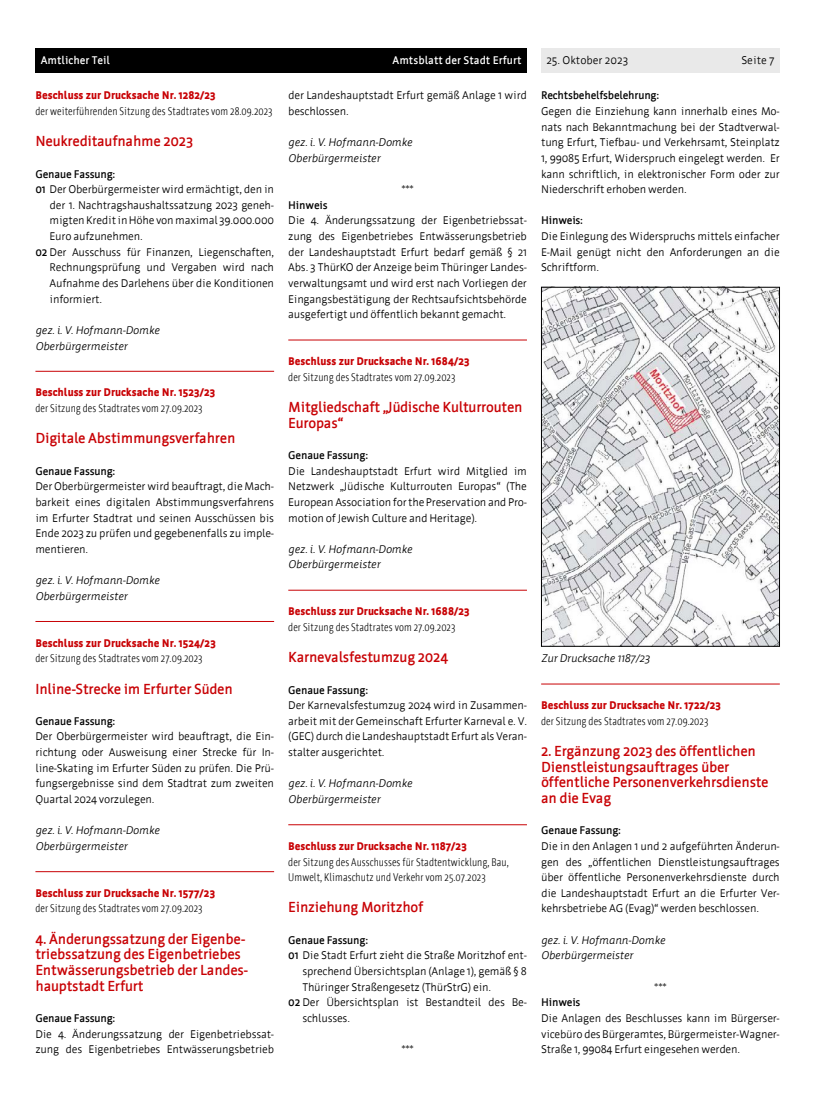
<style>
.page{position:relative;width:833px;height:1117px;background:#fff}
.page>*{position:absolute;margin:0;border:0;box-sizing:border-box;transform-origin:0 0}
.H3-u4{font:700 14.38px/15.6px "Werk";letter-spacing:-.02em;color:#c80205}
.P-Normal{font:11px/15.6px "Werk";letter-spacing:-.02em;color:#000;text-align:justify}
.H2-beschluss{font:11px/15.6px "Werk Condensed";color:#000}
.P-autor{font:italic 11px "Werk";letter-spacing:-.02em;color:#000}
.P-zu{font:700 11px "Werk";letter-spacing:-.02em;color:#000}
.H2-beschluss_ohne{font:11px/15.6px "Werk Condensed";color:#000}
.P-zu1{font:700 11px "Werk";letter-spacing:-.02em;color:#000}
.t1{font:700 11px "Werk";color:#fff}
.P-Normal-2{font:11px "Werk";color:#000}
.P-Sternchen{font:11px "Werk";color:#000}
.s1{font-family:"Werk";font-weight:900;color:#c80205}
.s2{font-weight:700}
</style>
<div class="page">
<div style="left:541px;top:48px;width:239px;height:25px;background:#e9e9e9"></div>
<div style="left:35px;top:48px;width:492px;height:25px;background:#000"></div>
<hr style="left:35px;top:371px;width:239px;height:1px;background:#c80205">
<hr style="left:35px;top:621px;width:239px;height:1px;background:#c80205">
<hr style="left:35px;top:871px;width:239px;height:1px;background:#c80205">
<hr style="left:288px;top:339px;width:239px;height:1px;background:#c80205">
<hr style="left:288px;top:589px;width:239px;height:1px;background:#c80205">
<hr style="left:288px;top:824px;width:239px;height:1px;background:#c80205">
<hr style="left:541px;top:683px;width:239px;height:1px;background:#c80205">
<img style="left:543px;top:289px;width:235px;height:355px">
<div style="left:541px;top:287px;width:239px;height:359px;border:1px solid #000"></div>
<p class="t1" style="left:41px;top:55px;width:71px">Amtlicher Teil</p>
<p class="t1" style="left:392px;top:55px;width:131px">Amtsblatt der Stadt Erfurt</p>
<p class="P-Normal-2" style="left:546px;top:54px;width:83px">25. Oktober 2023</p>
<p class="P-Normal" style="left:741px;top:53px;width:35px">Seite 7</p>
<h2 class="H2-beschluss_ohne" style="left:35px;top:88px;width:239px"><span class="s1">Beschluss zur Drucksache Nr. 1282/23<br></span>der weiterführenden Sitzung des Stadtrates vom 28.09.2023</h2>
<h3 class="H3-u4" style="left:35px;top:134px;width:159px">Neukreditaufnahme 2023</h3>
<p class="P-zu" style="left:35px;top:168px;width:81px">Genaue Fassung:</p>
<p class="P-Normal" style="left:50px;top:181px;width:226px;text-indent:-14px"><span class="s2">01</span> Der Oberbürgermeister wird ermächtigt, den in der 1. Nachtragshaushaltssatzung 2023 geneh&shy;migten Kredit in Höhe von maximal 39.000.000<br>Euro aufzunehmen.</p>
<p class="P-Normal" style="left:50px;top:244px;width:226px;text-indent:-14px"><span class="s2">02</span> Der Ausschuss für Finanzen, Liegenschaften, Rechnungsprüfung und Vergaben wird nach Aufnahme des Darlehens über die Konditionen informiert.</p>
<p class="P-autor" style="left:35px;top:324px;width:126px">gez. i. V. Hofmann-Domke</p>
<p class="P-autor" style="left:35px;top:339px;width:94px">Oberbürgermeister</p>
<h2 class="H2-beschluss" style="left:35px;top:385px;width:181px"><span class="s1">Beschluss zur Drucksache Nr. 1523/23 </span>der Sitzung des Stadtrates vom 27.09.2023</h2>
<h3 class="H3-u4" style="left:35px;top:430px;width:202px">Digitale Abstimmungsverfahren</h3>
<p class="P-zu" style="left:35px;top:464px;width:81px">Genaue Fassung:</p>
<p class="P-Normal" style="left:35px;top:478px;width:240px">Der Oberbürgermeister wird beauftragt, die Mach&shy;barkeit eines digitalen Abstimmungsverfahrens im Erfurter Stadtrat und seinen Ausschüssen bis Ende 2023 zu prüfen und gegebenenfalls zu imple&shy;mentieren.</p>
<p class="P-autor" style="left:35px;top:574px;width:126px">gez. i. V. Hofmann-Domke</p>
<p class="P-autor" style="left:35px;top:589px;width:94px">Oberbürgermeister</p>
<h2 class="H2-beschluss" style="left:35px;top:635px;width:182px"><span class="s1">Beschluss zur Drucksache Nr. 1524/23 </span>der Sitzung des Stadtrates vom 27.09.2023</h2>
<h3 class="H3-u4" style="left:35px;top:680px;width:199px">Inline-Strecke im Erfurter Süden</h3>
<p class="P-zu" style="left:35px;top:714px;width:81px">Genaue Fassung:</p>
<p class="P-Normal" style="left:35px;top:728px;width:240px">Der Oberbürgermeister wird beauftragt, die Ein&shy;richtung oder Ausweisung einer Strecke für In&shy;line-Skating im Erfurter Süden zu prüfen. Die Prü&shy;fungsergebnisse sind dem Stadtrat zum zweiten Quartal 2024 vorzulegen.</p>
<p class="P-autor" style="left:35px;top:824px;width:126px">gez. i. V. Hofmann-Domke</p>
<p class="P-autor" style="left:35px;top:839px;width:94px">Oberbürgermeister</p>
<h2 class="H2-beschluss" style="left:35px;top:885px;width:181px"><span class="s1">Beschluss zur Drucksache Nr. 1577/23 </span>der Sitzung des Stadtrates vom 27.09.2023</h2>
<h3 class="H3-u4" style="left:35px;top:930px;width:214px">4. Änderungssatzung der Eigenbe&shy;triebssatzung des Eigenbetriebes<br>Entwässerungsbetrieb der Landes&shy;hauptstadt Erfurt</h3>
<p class="P-zu" style="left:35px;top:1011px;width:81px">Genaue Fassung:</p>
<p class="P-Normal" style="left:35px;top:1025px;width:240px">Die 4. Änderungssatzung der Eigenbetriebssat&shy;zung des Eigenbetriebes Entwässerungsbetrieb</p>
<p class="P-Normal" style="left:288px;top:88px;width:240px">der Landeshauptstadt Erfurt gemäß Anlage 1 wird beschlossen.</p>
<p class="P-autor" style="left:288px;top:136px;width:126px">gez. i. V. Hofmann-Domke</p>
<p class="P-autor" style="left:288px;top:152px;width:94px">Oberbürgermeister</p>
<p class="P-Sternchen" style="left:401px;top:183px;width:14px">***</p>
<p class="P-zu1" style="left:288px;top:199px;width:41px">Hinweis</p>
<p class="P-Normal" style="left:288px;top:213px;width:240px">Die 4. Änderungssatzung der Eigenbetriebssat&shy;zung des Eigenbetriebes Entwässerungsbetrieb der Landeshauptstadt Erfurt bedarf gemäß § 21<br>Abs. 3 ThürKO der Anzeige beim Thüringer Landes&shy;verwaltungsamt und wird erst nach Vorliegen der Eingangsbestätigung der Rechtsaufsichtsbehörde ausgefertigt und öffentlich bekannt gemacht.</p>
<h2 class="H2-beschluss" style="left:288px;top:353px;width:183px"><span class="s1">Beschluss zur Drucksache Nr. 1684/23 </span>der Sitzung des Stadtrates vom 27.09.2023</h2>
<h3 class="H3-u4" style="left:288px;top:399px;width:236px">Mitgliedschaft „Jüdische Kulturrouten<br>Europas“</h3>
<p class="P-zu" style="left:288px;top:449px;width:81px">Genaue Fassung:</p>
<p class="P-Normal" style="left:288px;top:463px;width:240px">Die Landeshauptstadt Erfurt wird Mitglied im Netzwerk „Jüdische Kulturrouten Europas“ (The European Association for the Preservation and Pro&shy;motion of Jewish Culture and Heritage).</p>
<p class="P-autor" style="left:288px;top:542px;width:126px">gez. i. V. Hofmann-Domke</p>
<p class="P-autor" style="left:288px;top:558px;width:94px">Oberbürgermeister</p>
<h2 class="H2-beschluss" style="left:288px;top:603px;width:183px"><span class="s1">Beschluss zur Drucksache Nr. 1688/23 </span>der Sitzung des Stadtrates vom 27.09.2023</h2>
<h3 class="H3-u4" style="left:288px;top:649px;width:161px">Karnevalsfestumzug 2024</h3>
<p class="P-zu" style="left:288px;top:683px;width:81px">Genaue Fassung:</p>
<p class="P-Normal" style="left:288px;top:697px;width:240px">Der Karnevalsfestumzug 2024 wird in Zusammen&shy;arbeit mit der Gemeinschaft Erfurter Karneval e. V. (GEC) durch die Landeshauptstadt Erfurt als Veran&shy;stalter ausgerichtet.</p>
<p class="P-autor" style="left:288px;top:777px;width:126px">gez. i. V. Hofmann-Domke</p>
<p class="P-autor" style="left:288px;top:792px;width:94px">Oberbürgermeister</p>
<h2 class="H2-beschluss" style="left:288px;top:838px;width:222px"><span class="s1">Beschluss zur Drucksache Nr. 1187/23<br></span>der Sitzung des Ausschusses für Stadtentwicklung, Bau,<br>Umwelt, Klimaschutz und Verkehr vom 25.07.2023</h2>
<h3 class="H3-u4" style="left:288px;top:899px;width:136px">Einziehung Moritzhof</h3>
<p class="P-zu" style="left:288px;top:933px;width:81px">Genaue Fassung:</p>
<p class="P-Normal" style="left:302px;top:947px;width:226px;text-indent:-14px"><span class="s2">01</span> Die Stadt Erfurt zieht die Straße Moritzhof ent&shy;sprechend Übersichtsplan (Anlage 1), gemäß § 8<br>Thüringer Straßengesetz (ThürStrG) ein.</p>
<p class="P-Normal" style="left:302px;top:994px;width:226px;text-indent:-14px"><span class="s2">02</span> Der Übersichtsplan ist Bestandteil des Be&shy;schlusses.</p>
<p class="P-Sternchen" style="left:401px;top:1042px;width:14px">***</p>
<p class="P-zu1" style="left:541px;top:89px;width:120px">Rechtsbehelfsbelehrung:</p>
<p class="P-Normal" style="left:541px;top:103px;width:240px">Gegen die Einziehung kann innerhalb eines Mo&shy;nats nach Bekanntmachung bei der Stadtverwal&shy;tung Erfurt, Tiefbau- und Verkehrsamt, Steinplatz 1, 99085 Erfurt, Widerspruch eingelegt werden. Er kann schriftlich, in elektronischer Form oder zur Niederschrift erhoben werden.</p>
<p class="P-zu1" style="left:541px;top:214px;width:43px">Hinweis:</p>
<p class="P-Normal" style="left:541px;top:228px;width:240px">Die Einlegung des Widerspruchs mittels einfacher E-Mail genügt nicht den Anforderungen an die Schriftform.</p>
<p class="P-autor" style="left:541px;top:652px;width:110px">Zur Drucksache 1187/23</p>
<h2 class="H2-beschluss" style="left:541px;top:697px;width:181px"><span class="s1">Beschluss zur Drucksache Nr. 1722/23 </span>der Sitzung des Stadtrates vom 27.09.2023</h2>
<h3 class="H3-u4" style="left:541px;top:743px;width:229px">2. Ergänzung 2023 des öffentlichen<br>Dienstleistungsauftrages über öffentliche Personenverkehrsdienste an die Evag</h3>
<p class="P-zu" style="left:541px;top:824px;width:81px">Genaue Fassung:</p>
<p class="P-Normal" style="left:541px;top:838px;width:240px">Die in den Anlagen 1 und 2 aufgeführten Änderun&shy;gen des „öffentlichen Dienstleistungsauftrages über öffentliche Personenverkehrsdienste durch die Landeshauptstadt Erfurt an die Erfurter Ver&shy;kehrsbetriebe AG (Evag)“ werden beschlossen.</p>
<p class="P-autor" style="left:541px;top:933px;width:126px">gez. i. V. Hofmann-Domke</p>
<p class="P-autor" style="left:541px;top:949px;width:94px">Oberbürgermeister</p>
<p class="P-Sternchen" style="left:654px;top:980px;width:14px">***</p>
<p class="P-zu1" style="left:541px;top:996px;width:41px">Hinweis</p>
<p class="P-Normal" style="left:541px;top:1010px;width:240px">Die Anlagen des Beschlusses kann im Bürgerser&shy;vicebüro des Bürgeramtes, Bürgermeister-Wagner-Straße 1, 99084 Erfurt eingesehen werden.</p>
</div>
